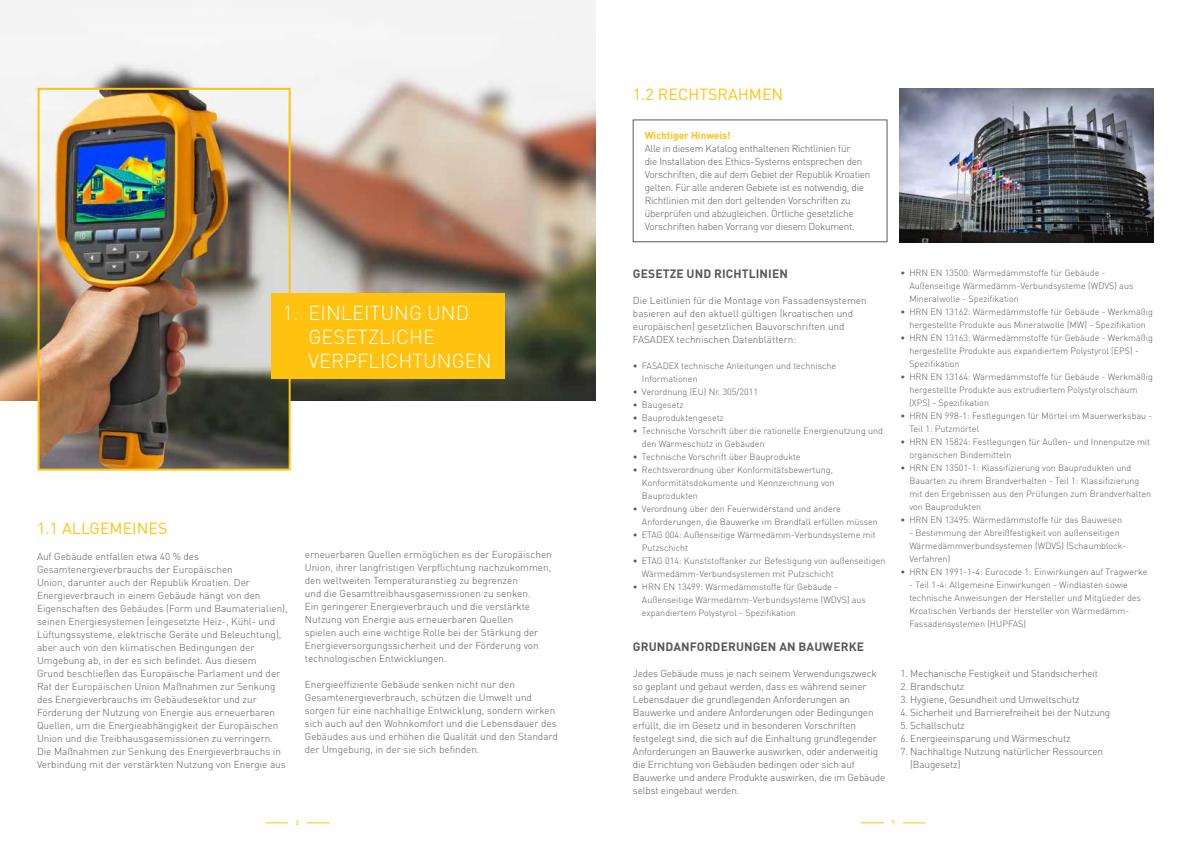
<style>
.page{position:relative;width:1191px;height:842px;background:#fff}
.page>*{position:absolute;margin:0;border:0;box-sizing:border-box;transform-origin:0 0}
.t1{font:300 20px/24px "DIN Pro";color:#fff}
.t2{font:16px "DIN Pro";color:#ffc20e}
.t3{font:700 12px "DIN Pro";letter-spacing:.01em;color:#58595b}
.t4{font:300 10px/13px "DIN Pro";color:#58595b}
.t5{font:300 10px/13px "DIN Pro";letter-spacing:-.025em;color:#58595b}
.t6{font:700 10px "DIN Pro";color:#ffc20e}
.t7{font:300 9px/13px "DIN Pro";color:#58595b}
.t8{font:7px "DIN Pro";color:#ffc20e}
</style>
<div class="page">
<hr style="left:265px;top:822px;width:65px;height:1px;background:#ffc20e">
<div style="left:288px;top:817px;width:19px;height:12px;background:#fff"></div>
<hr style="left:861px;top:822px;width:64px;height:1px;background:#ffc20e">
<div style="left:883px;top:817px;width:19px;height:12px;background:#fff"></div>
<img style="left:0;top:0;width:595px;height:400px">
<img style="left:899px;top:88px;width:254px;height:154px">
<img style="left:41px;top:91px;width:247px;height:377px">
<div style="left:38px;top:88px;width:253px;height:383px;border:2px solid #ffc20e"></div>
<div style="left:271px;top:293px;width:234px;height:86px;background:#ffc20e"></div>
<div style="left:633px;top:120px;width:254px;height:122px;border:1px solid #58595b"></div>
<h2 class="t2" style="left:633px;top:84px;width:152px">1.2 RECHTSRAHMEN</h2>
<h1 class="t1" style="left:309px;top:300px;width:184px;text-indent:-26px">1. EINLEITUNG UND<br>GESETZLICHE<br>VERPFLICHTUNGEN</h1>
<h2 class="t2" style="left:37px;top:517px;width:132px">1.1 ALLGEMEINES</h2>
<p class="t4" style="left:37px;top:549px;width:252px">Auf Gebäude entfallen etwa 40 % des Gesamtenergieverbrauchs der Europäischen<br>Union, darunter auch der Republik Kroatien. Der Energieverbrauch in einem Gebäude hängt von den Eigenschaften des Gebäudes (Form und Baumaterialien), seinen Energiesystemen (eingesetzte Heiz-, Kühl- und Lüftungssysteme, elektrische Geräte und Beleuchtung), aber auch von den klimatischen Bedingungen der Umgebung ab, in der es sich befindet. Aus diesem<br>Grund beschließen das Europäische Parlament und der Rat der Europäischen Union Maßnahmen zur Senkung des Energieverbrauchs im Gebäudesektor und zur Förderung der Nutzung von Energie aus erneuerbaren Quellen, um die Energieabhängigkeit der Europäischen Union und die Treibhausgasemissionen zu verringern.<br>Die Maßnahmen zur Senkung des Energieverbrauchs in Verbindung mit der verstärkten Nutzung von Energie aus</p>
<p class="t4" style="left:305px;top:547px;width:248px">erneuerbaren Quellen ermöglichen es der Europäischen Union, ihrer langfristigen Verpflichtung nachzukommen, den weltweiten Temperaturanstieg zu begrenzen<br>und die Gesamttreibhausgasemissionen zu senken.<br>Ein geringerer Energieverbrauch und die verstärkte Nutzung von Energie aus erneuerbaren Quellen<br>spielen auch eine wichtige Rolle bei der Stärkung der Energieversorgungssicherheit und der Förderung von technologischen Entwicklungen.</p>
<p class="t4" style="left:305px;top:677px;width:254px">Energieeffiziente Gebäude senken nicht nur den Gesamtenergieverbrauch, schützen die Umwelt und sorgen für eine nachhaltige Entwicklung, sondern wirken sich auch auf den Wohnkomfort und die Lebensdauer des Gebäudes aus und erhöhen die Qualität und den Standard der Umgebung, in der sie sich befinden.</p>
<p class="t6" style="left:645px;top:129px;width:87px">Wichtiger Hinweis!</p>
<p class="t5" style="left:645px;top:142px;width:227px">Alle in diesem Katalog enthaltenen Richtlinien für<br>die Installation des Ethics-Systems entsprechen den Vorschriften, die auf dem Gebiet der Republik Kroatien gelten. Für alle anderen Gebiete ist es notwendig, die Richtlinien mit den dort geltenden Vorschriften zu überprüfen und abzugleichen. Örtliche gesetzliche Vorschriften haben Vorrang vor diesem Dokument.</p>
<p class="t3" style="left:633px;top:265px;width:156px">GESETZE UND RICHTLINIEN</p>
<p class="t4" style="left:633px;top:293px;width:235px">Die Leitlinien für die Montage von Fassadensystemen basieren auf den aktuell gültigen (kroatischen und europäischen) gesetzlichen Bauvorschriften und FASADEX technischen Datenblättern:</p>
<p class="t7" style="left:642px;top:359px;width:196px;text-indent:-9px">• FASADEX technische Anleitungen und technische<br>Informationen</p>
<p class="t7" style="left:633px;top:385px;width:127px">• Verordnung (EU) Nr. 305/2011</p>
<p class="t7" style="left:633px;top:398px;width:52px">• Baugesetz</p>
<p class="t7" style="left:633px;top:411px;width:92px">• Bauproduktengesetz</p>
<p class="t7" style="left:642px;top:424px;width:243px;text-indent:-9px">• Technische Vorschrift über die rationelle Energienutzung und den Wärmeschutz in Gebäuden</p>
<p class="t7" style="left:633px;top:450px;width:169px">• Technische Vorschrift über Bauprodukte</p>
<p class="t7" style="left:642px;top:463px;width:194px;text-indent:-9px">• Rechtsverordnung über Konformitätsbewertung,<br>Konformitätsdokumente und Kennzeichnung von<br>Bauprodukten</p>
<p class="t7" style="left:642px;top:502px;width:238px;text-indent:-9px">• Verordnung über den Feuerwiderstand und andere<br>Anforderungen, die Bauwerke im Brandfall erfüllen müssen</p>
<p class="t7" style="left:642px;top:528px;width:235px;text-indent:-9px">• ETAG 004: Außenseitige Wärmedämm-Verbundsysteme mit<br>Putzschicht</p>
<p class="t7" style="left:642px;top:554px;width:245px;text-indent:-9px">• ETAG 014: Kunststoffanker zur Befestigung von außenseitigen<br>Wärmedämm-Verbundsystemen mit Putzschicht</p>
<p class="t7" style="left:642px;top:580px;width:226px;text-indent:-9px">• HRN EN 13499: Wärmedämmstoffe für Gebäude -<br>Außenseitige Wärmedämm-Verbundsysteme (WDVS) aus expandiertem Polystyrol - Spezifikation</p>
<p class="t7" style="left:909px;top:266px;width:226px;text-indent:-9px">• HRN EN 13500: Wärmedämmstoffe für Gebäude -<br>Außenseitige Wärmedämm-Verbundsysteme (WDVS) aus<br>Mineralwolle - Spezifikation</p>
<p class="t7" style="left:900px;top:305px;width:254px;text-align:center">• HRN EN 13162: Wärmedämmstoffe für Gebäude - Werkmäßig hergestellte Produkte aus Mineralwolle (MW) - Spezifikation</p>
<p class="t7" style="left:909px;top:331px;width:245px;text-indent:-9px">• HRN EN 13163: Wärmedämmstoffe für Gebäude - Werkmäßig hergestellte Produkte aus expandiertem Polystyrol (EPS) -<br>Spezifikation</p>
<p class="t7" style="left:909px;top:369px;width:245px;text-indent:-9px">• HRN EN 13164: Wärmedämmstoffe für Gebäude - Werkmäßig hergestellte Produkte aus extrudiertem Polystyrolschaum (XPS) - Spezifikation</p>
<p class="t7" style="left:909px;top:408px;width:245px;text-indent:-9px">• HRN EN 998-1: Festlegungen für Mörtel im Mauerwerksbau -<br>Teil 1: Putzmörtel</p>
<p class="t7" style="left:909px;top:434px;width:242px;text-indent:-9px">• HRN EN 15824: Festlegungen für Außen- und Innenputze mit organischen Bindemitteln</p>
<p class="t7" style="left:909px;top:460px;width:243px;text-indent:-9px">• HRN EN 13501-1: Klassifizierung von Bauprodukten und Bauarten zu ihrem Brandverhalten - Teil 1: Klassifizierung mit den Ergebnissen aus den Prüfungen zum Brandverhalten von Bauprodukten</p>
<p class="t7" style="left:900px;top:512px;width:223px">• HRN EN 13495: Wärmedämmstoffe für das Bauwesen</p>
<p class="t7" style="left:909px;top:525px;width:218px">- Bestimmung der Abreißfestigkeit von außenseitigen<br>Wärmedämmverbundsystemen (WDVS) (Schaumblock-<br>Verfahren)</p>
<p class="t7" style="left:900px;top:564px;width:248px">• HRN EN 1991-1-4: Eurocode 1: Einwirkungen auf Tragwerke</p>
<p class="t7" style="left:909px;top:577px;width:233px">- Teil 1-4: Allgemeine Einwirkungen - Windlasten sowie technische Anweisungen der Hersteller und Mitglieder des Kroatischen Verbands der Hersteller von Wärmedämm-Fassadensystemen (HUPFAS)</p>
<p class="t3" style="left:633px;top:638px;width:232px">GRUNDANFORDERUNGEN AN BAUWERKE</p>
<p class="t4" style="left:633px;top:666px;width:254px">Jedes Gebäude muss je nach seinem Verwendungszweck so geplant und gebaut werden, dass es während seiner Lebensdauer die grundlegenden Anforderungen an Bauwerke und andere Anforderungen oder Bedingungen erfüllt, die im Gesetz und in besonderen Vorschriften festgelegt sind, die sich auf die Einhaltung grundlegender Anforderungen an Bauwerke auswirken, oder anderweitig die Errichtung von Gebäuden bedingen oder sich auf Bauwerke und andere Produkte auswirken, die im Gebäude selbst eingebaut werden.</p>
<p class="t4" style="left:900px;top:666px;width:199px">1. Mechanische Festigkeit und Standsicherheit</p>
<p class="t4" style="left:900px;top:679px;width:66px">2. Brandschutz</p>
<p class="t4" style="left:900px;top:692px;width:181px">3. Hygiene, Gesundheit und Umweltschutz</p>
<p class="t4" style="left:900px;top:705px;width:211px">4. Sicherheit und Barrierefreiheit bei der Nutzung</p>
<p class="t4" style="left:900px;top:718px;width:66px">5. Schallschutz</p>
<p class="t4" style="left:900px;top:731px;width:172px">6. Energieeinsparung und Wärmeschutz</p>
<p class="t4" style="left:910px;top:744px;width:194px;text-indent:-10px">7. Nachhaltige Nutzung natürlicher Ressourcen (Baugesetz)</p>
<p class="t8" style="left:296px;top:818px;width:5px">8</p>
<p class="t8" style="left:891px;top:818px;width:5px">9</p>
</div>
